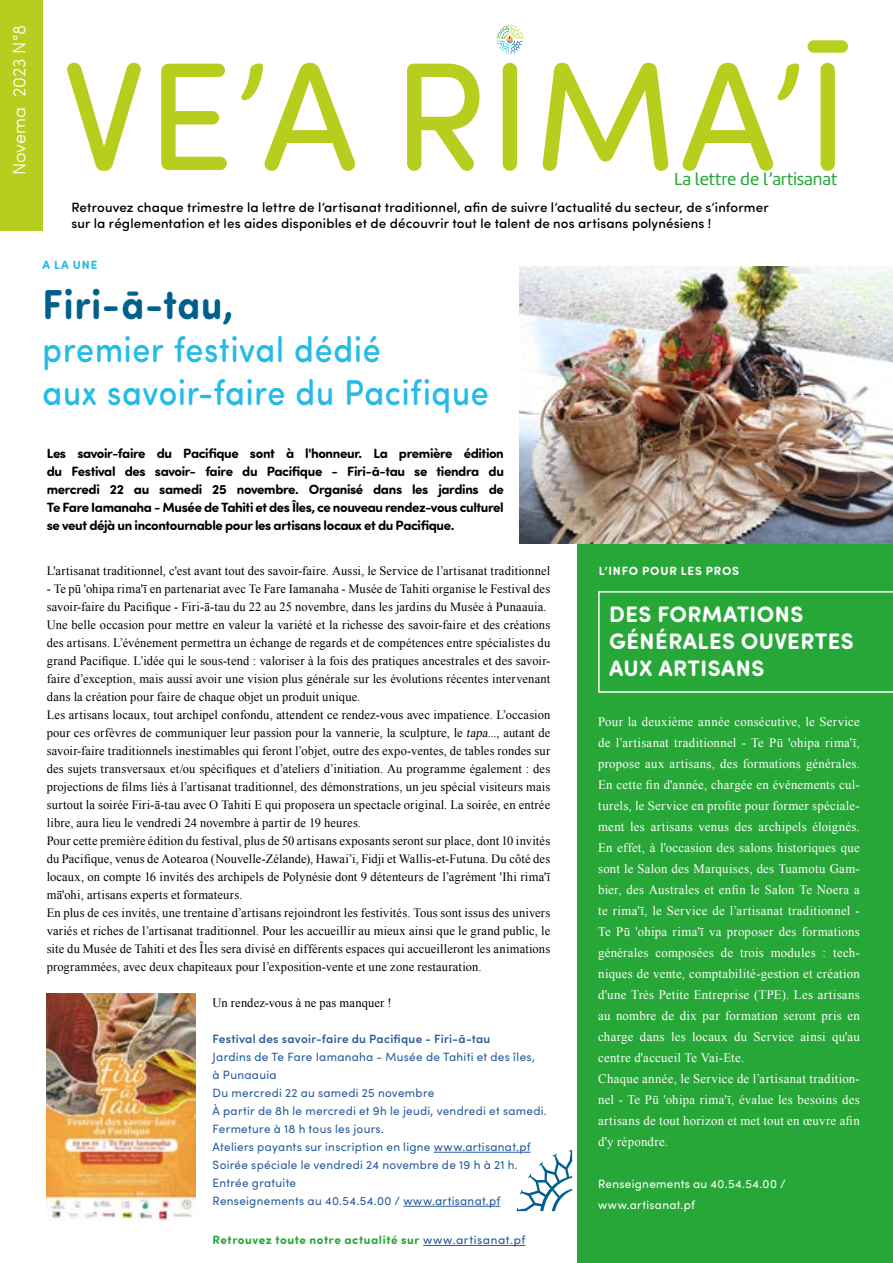
<style>
.page{position:relative;width:893px;height:1263px;background:#fff}
.page>*{position:absolute;margin:0;border:0;box-sizing:border-box;transform-origin:0 0}
.t1{font:154.5px "Sofia Pro Soft";letter-spacing:.01em;color:#b7ce1f}
.t2{font:700 42px "Sofia Pro Soft";letter-spacing:.03em;color:#00608d;scale:.9 1}
.t3{font:500 36px/43.2px "Sofia Pro Soft";letter-spacing:.025em;color:#25bbe6;scale:.9 1}
.t4{font:700 22.5px/27px "Sofia Pro Soft";letter-spacing:.015em;color:#fff}
.t5{font:18px "Marine";color:#27a737}
.t6{font:300 18px "Sofia Pro Soft";color:#fff}
.t7{font:700 13.5px/18px "Sofia Pro Soft";letter-spacing:-.03em;color:#000;text-align:justify}
.t8{font:500 13.5px/16.2px "Sofia Pro Soft";letter-spacing:.01em;color:#000}
.t9{font:13.05px/21px "Times New Roman";letter-spacing:.02em;color:#fff}
.t10{font:12.75px/18px "Times New Roman";letter-spacing:.01em;color:#000}
.t11{font:12px/18px "Sofia Pro";letter-spacing:.025em;color:#275b9b}
.t12{font:700 12px "Sofia Pro Soft";letter-spacing:.045em;color:#27a737}
.t13{font:600 12px "Sofia Pro";letter-spacing:.025em;color:#275b9b}
.t14{font:12px/21px "Sofia Pro";letter-spacing:.025em;color:#fff}
.t15{font:700 12px "Sofia Pro Soft";letter-spacing:.065em;color:#fff}
.t16{font:700 12px "Sofia Pro Soft";color:#25bbe6}
.s1{font-style:italic}
.s2{font-weight:400;color:#275b9b}
</style>
<div class="page">
<svg style="left:517px;top:1150px;width:55px;height:61px"></svg>
<hr style="left:423px;top:1245px;width:102px;height:1px;background:#275b9b">
<div style="left:577px;top:543px;width:316px;height:720px;background:#27a737"></div>
<svg style="left:598px;top:591px;width:295px;height:102px"></svg>
<img style="left:520px;top:266px;width:373px;height:277px">
<img style="left:47px;top:994px;width:149px;height:226px">
<hr style="left:434px;top:1152px;width:97px;height:1px;background:#275b9b">
<hr style="left:403px;top:1206px;width:97px;height:1px;background:#275b9b">
<div style="left:0;top:0;width:43px;height:230px;background:#b7ce1f"></div>
<svg style="left:496px;top:25px;width:27px;height:29px"></svg>
<h3 class="t6" style="left:7px;top:175px;width:152px;rotate:-90deg">Novema 2023 N°8</h3>
<h1 class="t1" style="left:62px;top:12px;width:788px">VE’A RIMA’Ī</h1>
<p class="t8" style="left:71px;top:198px;width:699px">Retrouvez chaque trimestre la lettre de l’artisanat traditionnel, afin de suivre l’actualité du secteur, de s’informer sur la réglementation et les aides disponibles et de découvrir tout le talent de nos artisans polynésiens !</p>
<h3 class="t5" style="left:674px;top:168px;width:165px">La lettre de l’artisanat</h3>
<p class="t16" style="left:43px;top:256px;width:56px">A LA UNE</p>
<h2 class="t2" style="left:43px;top:274px;width:213px">Firi-ā-tau,</h2>
<h3 class="t3" style="left:43px;top:326px;width:497px">premier festival dédié<br>aux savoir-faire du Pacifique</h3>
<p class="t7" style="left:47px;top:444px;width:459px">Les savoir-faire du Pacifique sont à l'honneur. La première édition du Festival des savoir- faire du Pacifique - Firi-ā-tau se tiendra du mercredi 22 au samedi 25 novembre. Organisé dans les jardins de Te Fare Iamanaha - Musée de Tahiti et des Îles, ce nouveau rendez-vous culturel se veut déjà un incontournable pour les artisans locaux et du Pacifique.</p>
<p class="t10" style="left:47px;top:561px;width:505px">L'artisanat traditionnel, c'est avant tout des savoir-faire. Aussi, le Service de l’artisanat traditionnel</p>
<p class="t10" style="left:47px;top:579px;width:505px">- Te pū 'ohipa rima'ī en partenariat avec Te Fare Iamanaha - Musée de Tahiti organise le Festival des savoir-faire du Pacifique - Firi-ā-tau du 22 au 25 novembre, dans les jardins du Musée à Punaauia.<br>Une belle occasion pour mettre en valeur la variété et la richesse des savoir-faire et des créations des artisans. Lʼévénement permettra un échange de regards et de compétences entre spécialistes du grand Pacifique. L’idée qui le sous-tend : valoriser à la fois des pratiques ancestrales et des savoir&shy;faire d’exception, mais aussi avoir une vision plus générale sur les évolutions récentes intervenant dans la création pour faire de chaque objet un produit unique.<br>Les artisans locaux, tout archipel confondu, attendent ce rendez-vous avec impatience. L’occasion pour ces orfèvres de communiquer leur passion pour la vannerie, la sculpture, le <span class="s1">tapa</span>..., autant de savoir-faire traditionnels inestimables qui feront l’objet, outre des expo-ventes, de tables rondes sur des sujets transversaux et/ou spécifiques et d’ateliers d’initiation. Au programme également : des projections de films liés à l’artisanat traditionnel, des démonstrations, un jeu spécial visiteurs mais surtout la soirée Firi-ā-tau avec O Tahiti E qui proposera un spectacle original. La soirée, en entrée libre, aura lieu le vendredi 24 novembre à partir de 19 heures.<br>Pour cette première édition du festival, plus de 50 artisans exposants seront sur place, dont 10 invités du Pacifique, venus de Aotearoa (Nouvelle-Zélande), Hawai’i, Fidji et Wallis-et-Futuna. Du côté des locaux, on compte 16 invités des archipels de Polynésie dont 9 détenteurs de l’agrément 'Ihi rima'ī mā'ohi, artisans experts et formateurs.<br>En plus de ces invités, une trentaine d’artisans rejoindront les festivités. Tous sont issus des univers variés et riches de l’artisanat traditionnel. Pour les accueillir au mieux ainsi que le grand public, le site du Musée de Tahiti et des Îles sera divisé en différents espaces qui accueilleront les animations programmées, avec deux chapiteaux pour l’exposition-vente et une zone restauration.</p>
<p class="t10" style="left:213px;top:993px;width:181px">Un rendez-vous à ne pas manquer !</p>
<p class="t13" style="left:213px;top:1030px;width:279px">Festival des savoir-faire du Pacifique - Firi-ā-tau</p>
<p class="t11" style="left:213px;top:1047px;width:336px">Jardins de Te Fare Iamanaha - Musée de Tahiti et des îles,<br>à Punaauia<br>Du mercredi 22 au samedi 25 novembre<br>À partir de 8h le mercredi et 9h le jeudi, vendredi et samedi.<br>Fermeture à 18 h tous les jours.<br>Ateliers payants sur inscription en ligne www.artisanat.pf Soirée spéciale le vendredi 24 novembre de 19 h à 21 h.<br>Entrée gratuite<br>Renseignements au 40.54.54.00 / www.artisanat.pf</p>
<p class="t12" style="left:213px;top:1231px;width:314px">Retrouvez toute notre actualité sur <span class="s2">www.artisanat.pf</span></p>
<p class="t15" style="left:599px;top:562px;width:142px">L’INFO POUR LES PROS</p>
<h3 class="t4" style="left:609px;top:599px;width:246px">DES FORMATIONS<br>GÉNÉRALES OUVERTES<br>AUX ARTISANS</h3>
<p class="t9" style="left:598px;top:711px;width:263px">Pour la deuxième année consécutive, le Service de l’artisanat traditionnel - Te Pū 'ohipa rima'ī, propose aux artisans, des formations générales.<br>En cette fin d'année, chargée en événements cul&shy;turels, le Service en profite pour former spéciale&shy;ment les artisans venus des archipels éloignés.<br>En effet, à l'occasion des salons historiques que sont le Salon des Marquises, des Tuamotu Gam&shy;bier, des Australes et enfin le Salon Te Noera a te rima'ī, le Service de l’artisanat traditionnel - Te Pū 'ohipa rima'ī va proposer des formations générales composées de trois modules : tech&shy;niques de vente, comptabilité-gestion et création d'une Très Petite Entreprise (TPE). Les artisans au nombre de dix par formation seront pris en charge dans les locaux du Service ainsi qu'au centre d'accueil Te Vai-Ete.<br>Chaque année, le Service de l’artisanat tradition&shy;nel - Te Pū 'ohipa rima'ī, évalue les besoins des artisans de tout horizon et met tout en œuvre afin d'y répondre.</p>
<p class="t14" style="left:598px;top:1173px;width:189px">Renseignements au 40.54.54.00 / www.artisanat.pf</p>
</div>
